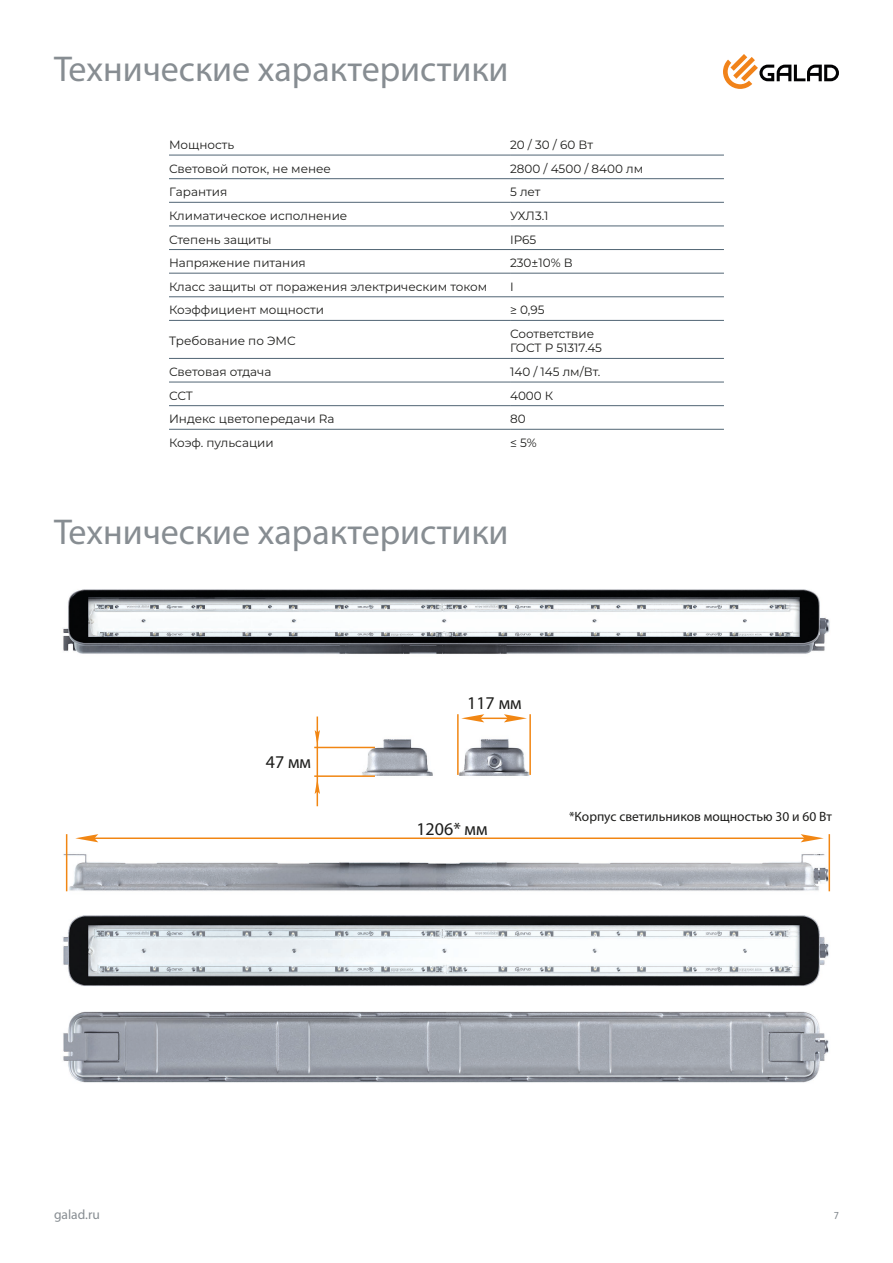
<style>
.page{position:relative;width:893px;height:1263px;background:#fff}
.page>*{position:absolute;margin:0;border:0;box-sizing:border-box;transform-origin:0 0}
.t1{font:36px "Myriad Pro";color:#878d92}
.t2{font:18px "Myriad Pro";color:#1d1d1b}
.t3{font:13.5px "Myriad Pro";color:#1d1d1b}
.t4{font:13.5px "Myriad Pro";color:#878d92}
.t5{font:12px "Montserrat";color:#1d1d1b}
.t6{font:10.5px "Fira Sans";color:#858b90}
</style>
<div class="page">
<svg style="left:723px;top:54px;width:116px;height:35px"></svg>
<hr style="left:169px;top:155px;width:341px;height:1px;background:#516574">
<hr style="left:510px;top:155px;width:214px;height:1px;background:#516574">
<hr style="left:169px;top:178px;width:341px;height:1px;background:#516574">
<hr style="left:510px;top:178px;width:214px;height:1px;background:#516574">
<hr style="left:169px;top:202px;width:341px;height:1px;background:#516574">
<hr style="left:510px;top:202px;width:214px;height:1px;background:#516574">
<hr style="left:169px;top:226px;width:341px;height:1px;background:#516574">
<hr style="left:510px;top:226px;width:214px;height:1px;background:#516574">
<hr style="left:169px;top:249px;width:341px;height:1px;background:#516574">
<hr style="left:510px;top:249px;width:214px;height:1px;background:#516574">
<hr style="left:169px;top:273px;width:341px;height:1px;background:#516574">
<hr style="left:510px;top:273px;width:214px;height:1px;background:#516574">
<hr style="left:169px;top:296px;width:341px;height:1px;background:#516574">
<hr style="left:510px;top:296px;width:214px;height:1px;background:#516574">
<hr style="left:169px;top:320px;width:341px;height:1px;background:#516574">
<hr style="left:510px;top:320px;width:214px;height:1px;background:#516574">
<hr style="left:169px;top:358px;width:341px;height:1px;background:#516574">
<hr style="left:510px;top:358px;width:214px;height:1px;background:#516574">
<hr style="left:169px;top:382px;width:341px;height:1px;background:#516574">
<hr style="left:510px;top:382px;width:214px;height:1px;background:#516574">
<hr style="left:169px;top:405px;width:341px;height:1px;background:#516574">
<hr style="left:510px;top:405px;width:214px;height:1px;background:#516574">
<hr style="left:169px;top:429px;width:341px;height:1px;background:#516574">
<hr style="left:510px;top:429px;width:214px;height:1px;background:#516574">
<img style="left:63px;top:850px;width:768px;height:233px">
<img style="left:63px;top:589px;width:767px;height:65px">
<img style="left:357px;top:739px;width:173px;height:37px">
<hr style="left:93px;top:837px;width:719px;height:2px;background:#f18613">
<hr style="left:66px;top:834px;width:1px;height:57px;background:#f18613">
<hr style="left:828px;top:834px;width:2px;height:57px;background:#f18613">
<svg style="left:75px;top:834px;width:23px;height:8px"></svg>
<svg style="left:801px;top:834px;width:23px;height:8px"></svg>
<hr style="left:473px;top:717px;width:38px;height:2px;background:#f18613">
<hr style="left:457px;top:714px;width:2px;height:61px;background:#f18613">
<hr style="left:529px;top:714px;width:2px;height:61px;background:#f18613">
<svg style="left:461px;top:714px;width:23px;height:8px"></svg>
<svg style="left:504px;top:714px;width:23px;height:8px"></svg>
<hr style="left:317px;top:716px;width:1px;height:90px;background:#f18613">
<hr style="left:314px;top:775px;width:61px;height:2px;background:#f18613">
<hr style="left:314px;top:747px;width:61px;height:1px;background:#f18613">
<svg style="left:315px;top:730px;width:5px;height:15px"></svg>
<svg style="left:315px;top:779px;width:5px;height:15px"></svg>
<p class="t1" style="left:54px;top:47px;width:456px">Технические характеристики</p>
<p class="t5" style="left:169px;top:137px;width:67px">Мощность</p>
<p class="t5" style="left:510px;top:137px;width:85px">20 / 30 / 60 Вт</p>
<p class="t5" style="left:169px;top:160px;width:164px">Световой поток, не менее</p>
<p class="t5" style="left:510px;top:160px;width:135px">2800 / 4500 / 8400 лм</p>
<p class="t5" style="left:169px;top:184px;width:60px">Гарантия</p>
<p class="t5" style="left:510px;top:184px;width:32px">5 лет</p>
<p class="t5" style="left:169px;top:207px;width:180px">Климатическое исполнение</p>
<p class="t5" style="left:510px;top:207px;width:40px">УХЛ3.1</p>
<p class="t5" style="left:169px;top:231px;width:104px">Степень защиты</p>
<p class="t5" style="left:510px;top:231px;width:28px">IP65</p>
<p class="t5" style="left:169px;top:255px;width:138px">Напряжение питания</p>
<p class="t5" style="left:510px;top:255px;width:64px">230±10% В</p>
<p class="t5" style="left:169px;top:278px;width:320px">Класс защиты от поражения электрическим током</p>
<p class="t5" style="left:510px;top:278px;width:5px">I</p>
<p class="t5" style="left:169px;top:302px;width:156px">Коэффициент мощности</p>
<p class="t5" style="left:510px;top:302px;width:36px">≥ 0,95</p>
<p class="t5" style="left:169px;top:333px;width:128px">Требование по ЭМС</p>
<p class="t5" style="left:510px;top:325px;width:86px">Соответствие</p>
<p class="t5" style="left:510px;top:340px;width:94px">ГОСТ Р 51317.45</p>
<p class="t5" style="left:169px;top:363px;width:104px">Световая отдача</p>
<p class="t5" style="left:510px;top:363px;width:92px">140 / 145 лм/Вт.</p>
<p class="t5" style="left:169px;top:387px;width:25px">ССТ</p>
<p class="t5" style="left:510px;top:387px;width:45px">4000 К</p>
<p class="t5" style="left:169px;top:411px;width:167px">Индекс цветопередачи Ra</p>
<p class="t5" style="left:510px;top:411px;width:17px">80</p>
<p class="t5" style="left:169px;top:434px;width:106px">Коэф. пульсации</p>
<p class="t5" style="left:510px;top:434px;width:28px">≤ 5%</p>
<p class="t1" style="left:54px;top:509px;width:456px">Технические характеристики</p>
<p class="t2" style="left:266px;top:751px;width:47px">47 мм</p>
<p class="t2" style="left:467px;top:692px;width:56px">117 мм</p>
<p class="t2" style="left:416px;top:818px;width:73px">1206* мм</p>
<p class="t3" style="left:569px;top:808px;width:264px">*Корпус светильников мощностью 30 и 60 Вт</p>
<p class="t4" style="left:54px;top:1206px;width:47px">galad.ru</p>
<p class="t6" style="left:834px;top:1207px;width:6px">7</p>
</div>
